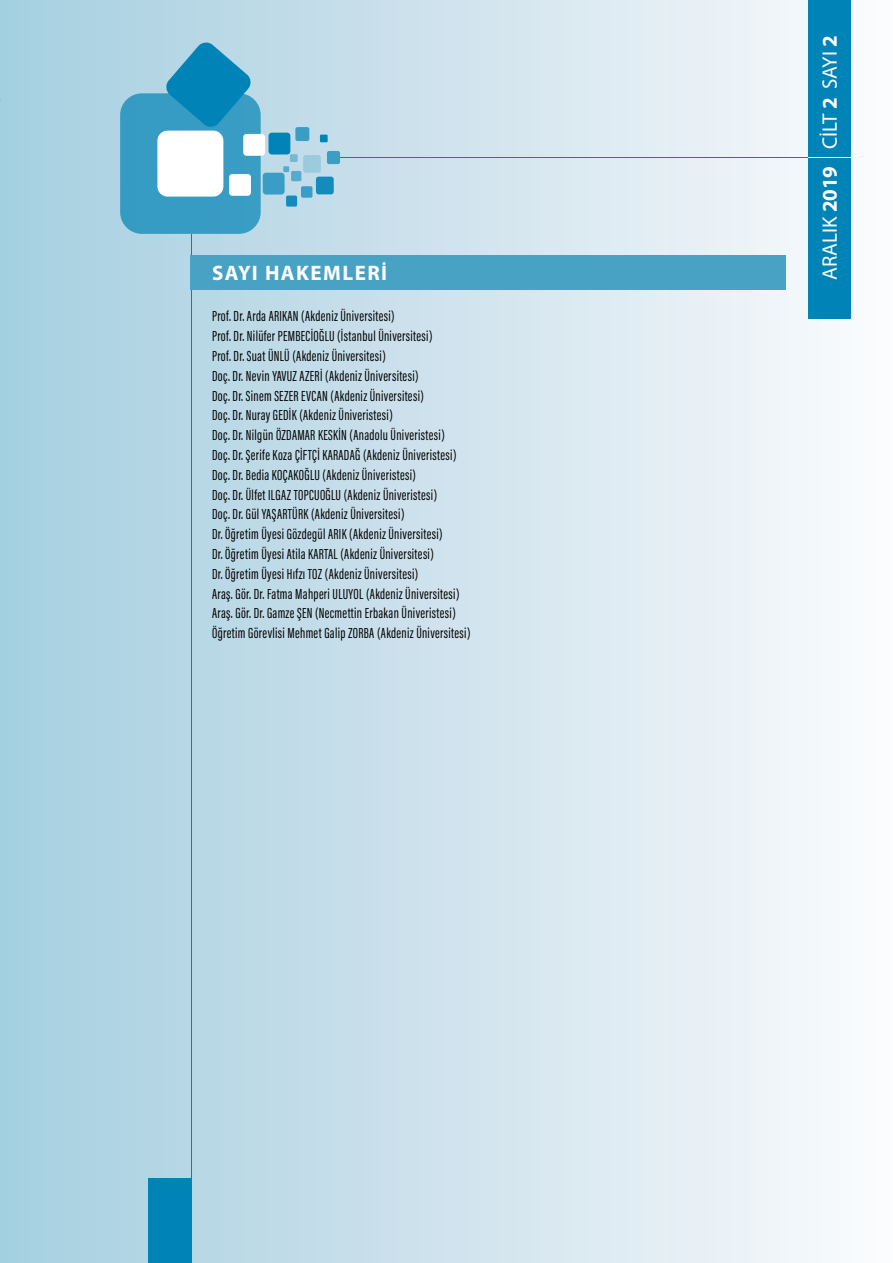
<style>
.page{position:relative;width:893px;height:1263px;background:#fff}
.page>*{position:absolute;margin:0;border:0;box-sizing:border-box;transform-origin:0 0}
.t1{font:21px "Myriad Pro";color:#fff}
.t2{font:700 21px "Myriad Pro";letter-spacing:.07em;color:#fff}
.İçindekiler_-_Regula{font:15px "Acumin Pro Extra Cond";letter-spacing:.02em;color:#000}
.s1{font-weight:700}
</style>
<div class="page">
<div style="left:0;top:0;width:893px;height:1263px;background:linear-gradient(to right,#a5cedf,#fafafc)"></div>
<div style="left:808px;top:0;width:42px;height:319px;background:#0083b6"></div>
<hr style="left:191px;top:234px;width:1px;height:1029px;background:#0083b6">
<div style="left:149px;top:1178px;width:42px;height:85px;background:#0083b6"></div>
<div style="left:120px;top:93px;width:141px;height:141px;background:#369cc4;border-radius:22px"></div>
<div style="left:157px;top:131px;width:66px;height:66px;background:#fff;border-radius:10px"></div>
<div style="left:229px;top:174px;width:22px;height:22px;background:#fff;border-radius:3px"></div>
<div style="left:243px;top:134px;width:22px;height:22px;background:#fff;border-radius:3px"></div>
<div style="left:303px;top:155px;width:18px;height:18px;background:#9ccadf;border-radius:3px"></div>
<div style="left:295px;top:127px;width:14px;height:14px;background:#3a9dc5;border-radius:2px"></div>
<div style="left:286px;top:196px;width:11px;height:11px;background:#138bbb;border-radius:2px"></div>
<div style="left:290px;top:154px;width:8px;height:8px;background:#74b8d4"></div>
<div style="left:291px;top:171px;width:10px;height:10px;background:#57abcd;border-radius:2px"></div>
<svg style="left:283px;top:166px;width:6px;height:6px"></svg>
<div style="left:320px;top:135px;width:8px;height:7px;background:#0083b6"></div>
<div style="left:301px;top:186px;width:11px;height:12px;background:#3a9dc5;border-radius:2px"></div>
<div style="left:316px;top:177px;width:18px;height:17px;background:#138cbb;border-radius:3px"></div>
<div style="left:268px;top:133px;width:22px;height:22px;background:#0083b6;border-radius:3px"></div>
<div style="left:263px;top:173px;width:22px;height:22px;background:#399dc5;border-radius:3px"></div>
<div style="left:327px;top:151px;width:13px;height:13px;background:#3b9ec5;border-radius:2px"></div>
<svg style="left:165px;top:43px;width:87px;height:84px"></svg>
<hr style="left:340px;top:157px;width:468px;height:1px;background:#0083b6">
<hr style="left:808px;top:157px;width:42px;height:1px;background:#fff">
<hr style="left:0;top:0;width:1px;height:1263px;background:#a3d0e1">
<div style="left:191px;top:255px;width:595px;height:34px;background:#48a2c3"></div>
<p class="t2" style="left:212px;top:261px;width:177px">SAYI HAKEMLERİ</p>
<p class="İçindekiler_-_Regula" style="left:212px;top:307px;width:184px">Prof. Dr. Arda ARIKAN (Akdeniz Üniversitesi)</p>
<p class="İçindekiler_-_Regula" style="left:212px;top:327px;width:222px">Prof. Dr. Nilüfer PEMBECİOĞLU (İstanbul Üniversitesi)</p>
<p class="İçindekiler_-_Regula" style="left:212px;top:347px;width:175px">Prof. Dr. Suat ÜNLÜ (Akdeniz Üniversitesi)</p>
<p class="İçindekiler_-_Regula" style="left:212px;top:367px;width:208px">Doç. Dr. Nevin YAVUZ AZERİ (Akdeniz Üniversitesi)</p>
<p class="İçindekiler_-_Regula" style="left:212px;top:387px;width:213px">Doç. Dr. Sinem SEZER EVCAN (Akdeniz Üniversitesi)</p>
<p class="İçindekiler_-_Regula" style="left:212px;top:406px;width:182px">Doç. Dr. Nuray GEDİK (Akdeniz Üniveristesi)</p>
<p class="İçindekiler_-_Regula" style="left:212px;top:426px;width:234px">Doç. Dr. Nilgün ÖZDAMAR KESKİN (Anadolu Üniveristesi)</p>
<p class="İçindekiler_-_Regula" style="left:212px;top:446px;width:246px">Doç. Dr. Şerife Koza ÇİFTÇİ KARADAĞ (Akdeniz Üniveristesi)</p>
<p class="İçindekiler_-_Regula" style="left:212px;top:466px;width:205px">Doç. Dr. Bedia KOÇAKOĞLU (Akdeniz Üniveristesi)</p>
<p class="İçindekiler_-_Regula" style="left:212px;top:486px;width:227px">Doç. Dr. Ülfet ILGAZ TOPCUOĞLU (Akdeniz Üniveristesi)</p>
<p class="İçindekiler_-_Regula" style="left:212px;top:505px;width:194px">Doç. Dr. Gül YAŞARTÜRK (Akdeniz Üniversitesi)</p>
<p class="İçindekiler_-_Regula" style="left:212px;top:525px;width:232px">Dr. Öğretim Üyesi Gözdegül ARIK (Akdeniz Üniversitesi)</p>
<p class="İçindekiler_-_Regula" style="left:212px;top:545px;width:223px">Dr. Öğretim Üyesi Atila KARTAL (Akdeniz Üniversitesi)</p>
<p class="İçindekiler_-_Regula" style="left:212px;top:565px;width:208px">Dr. Öğretim Üyesi Hıfzı TOZ (Akdeniz Üniversitesi)</p>
<p class="İçindekiler_-_Regula" style="left:212px;top:585px;width:249px">Araş. Gör. Dr. Fatma Mahperi ULUYOL (Akdeniz Üniversitesi)</p>
<p class="İçindekiler_-_Regula" style="left:212px;top:604px;width:245px">Araş. Gör. Dr. Gamze ŞEN (Necmettin Erbakan Üniveristesi)</p>
<p class="İçindekiler_-_Regula" style="left:212px;top:624px;width:260px">Öğretim Görevlisi Mehmet Galip ZORBA (Akdeniz Üniversitesi)</p>
<h1 class="t1" style="left:817px;top:280px;width:246px;rotate:-90deg">ARALIK <span class="s1">2019</span> CİLT <span class="s1">2</span> SAYI <span class="s1">2</span></h1>
</div>
